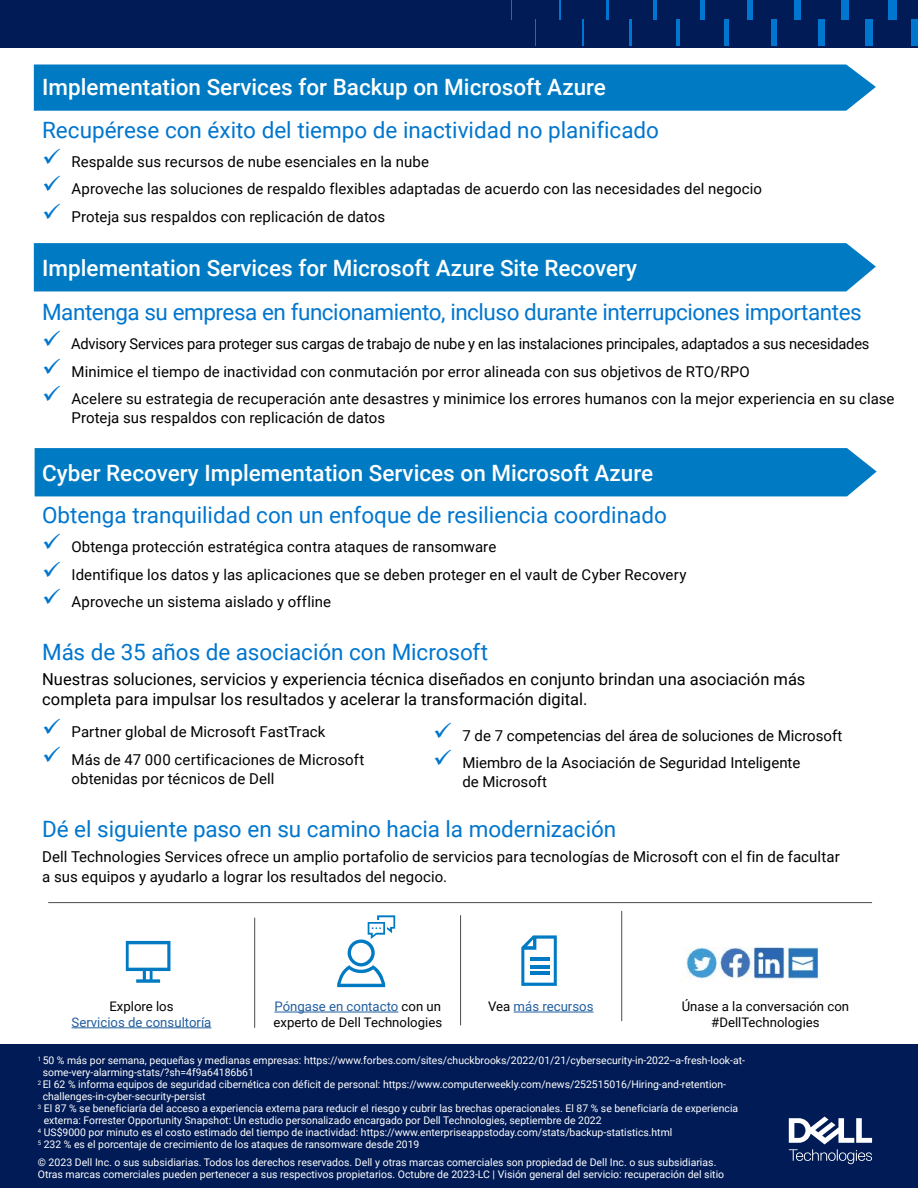
<style>
.page{position:relative;width:918px;height:1188px;background:#fff}
.page>*{position:absolute;margin:0;border:0;box-sizing:border-box;transform-origin:0 0}
.t1{font:22.5px "Roboto";letter-spacing:-.005em;color:#0076ce}
.t2{font:500 22.5px "Roboto";color:#fff}
.t3{font:16.5px/19.5px "Roboto";color:#000}
.t4{font:15px/19.5px "Roboto";letter-spacing:.005em;color:#000}
.t5{font:15px "Roboto";letter-spacing:-.015em;color:#000}
.t6{font:13.2px/15.8px "Roboto";color:#000}
.t7{font:13.2px "Roboto";color:#215e9e}
.t8{font:10.5px/12px "Roboto";color:#fff}
.s1{color:#0076ce}
.s2{color:#215e9e}
.s3{color:#000}
</style>
<div class="page">
<div style="left:0;top:1044px;width:918px;height:144px;background:#001b56"></div>
<svg style="left:789px;top:1117px;width:83px;height:47px"></svg>
<svg style="left:126px;top:941px;width:44px;height:42px"></svg>
<svg style="left:337px;top:915px;width:58px;height:72px"></svg>
<svg style="left:521px;top:935px;width:36px;height:51px"></svg>
<hr style="left:530px;top:957px;width:19px;height:3px;background:#007bc3">
<hr style="left:530px;top:965px;width:19px;height:3px;background:#007bc3">
<hr style="left:530px;top:972px;width:19px;height:3px;background:#007bc3">
<img style="left:684px;top:947px;width:135px;height:36px">
<hr style="left:254px;top:918px;width:1px;height:110px;background:#4d4d4f">
<hr style="left:460px;top:915px;width:1px;height:110px;background:#4d4d4f">
<hr style="left:621px;top:911px;width:1px;height:110px;background:#4d4d4f">
<hr style="left:48px;top:902px;width:824px;height:1px;background:#4d4d4f">
<hr style="left:72px;top:1028px;width:139px;height:1px;background:#215e9e">
<hr style="left:274px;top:1012px;width:124px;height:1px;background:#215e9e">
<hr style="left:514px;top:1012px;width:80px;height:1px;background:#215e9e">
<div style="left:0;top:0;width:918px;height:47px;background:#001b56"></div>
<svg style="left:511px;top:0;width:1px;height:19px"></svg>
<div style="left:888px;top:0;width:9px;height:19px;background:#0076ce"></div>
<div style="left:841px;top:0;width:8px;height:19px;background:#0076ce"></div>
<div style="left:794px;top:0;width:7px;height:19px;background:#0076ce"></div>
<div style="left:747px;top:0;width:6px;height:19px;background:#0076ce"></div>
<div style="left:700px;top:0;width:5px;height:19px;background:#0076ce"></div>
<hr style="left:653px;top:0;width:4px;height:19px;background:#0076ce">
<hr style="left:606px;top:0;width:3px;height:19px;background:#0076ce">
<svg style="left:559px;top:0;width:2px;height:19px"></svg>
<svg style="left:535px;top:19px;width:1px;height:26px"></svg>
<div style="left:912px;top:19px;width:6px;height:26px;background:#0076ce"></div>
<div style="left:865px;top:19px;width:8px;height:26px;background:#0076ce"></div>
<div style="left:818px;top:19px;width:7px;height:26px;background:#0076ce"></div>
<div style="left:771px;top:19px;width:6px;height:26px;background:#0076ce"></div>
<div style="left:724px;top:19px;width:5px;height:26px;background:#0076ce"></div>
<hr style="left:676px;top:19px;width:4px;height:26px;background:#0076ce">
<hr style="left:629px;top:19px;width:3px;height:26px;background:#0076ce">
<hr style="left:582px;top:19px;width:2px;height:26px;background:#0076ce">
<div style="left:34px;top:65px;width:842px;height:46px;background:#007bc3"></div>
<div style="left:34px;top:243px;width:842px;height:48px;background:#007bc3"></div>
<div style="left:35px;top:448px;width:842px;height:48px;background:#007bc3"></div>
<h1 class="t2" style="left:42px;top:71px;width:565px">Implementation Services for Backup on Microsoft Azure</h1>
<h1 class="t1" style="left:42px;top:114px;width:619px">Recupérese con éxito del tiempo de inactividad no planificado</h1>
<h3 class="t4" style="left:42px;top:151px;width:389px"><span class="s1">✓</span> Respalde sus recursos de nube esenciales en la nube</h3>
<h3 class="t4" style="left:42px;top:179px;width:722px"><span class="s1">✓</span> Aproveche las soluciones de respaldo flexibles adaptadas de acuerdo con las necesidades del negocio</h3>
<h3 class="t4" style="left:42px;top:206px;width:345px"><span class="s1">✓</span> Proteja sus respaldos con replicación de datos</h3>
<h1 class="t2" style="left:42px;top:252px;width:596px">Implementation Services for Microsoft Azure Site Recovery</h1>
<h1 class="t1" style="left:42px;top:296px;width:821px">Mantenga su empresa en funcionamiento, incluso durante interrupciones importantes</h1>
<h3 class="t5" style="left:42px;top:333px;width:829px"><span class="s1">✓</span> Advisory Services para proteger sus cargas de trabajo de nube y en las instalaciones principales, adaptados a sus necesidades</h3>
<h3 class="t4" style="left:42px;top:361px;width:709px"><span class="s1">✓</span> Minimice el tiempo de inactividad con conmutación por error alineada con sus objetivos de RTO/RPO</h3>
<h3 class="t4" style="left:71px;top:388px;width:825px;text-indent:-29px"><span class="s1">✓</span> Acelere su estrategia de recuperación ante desastres y minimice los errores humanos con la mejor experiencia en su clase<br>Proteja sus respaldos con replicación de datos</h3>
<h1 class="t2" style="left:42px;top:457px;width:612px">Cyber Recovery Implementation Services on Microsoft Azure</h1>
<h1 class="t1" style="left:42px;top:499px;width:626px">Obtenga tranquilidad con un enfoque de resiliencia coordinado</h1>
<h3 class="t4" style="left:42px;top:537px;width:456px"><span class="s1">✓</span> Obtenga protección estratégica contra ataques de ransomware</h3>
<h3 class="t4" style="left:42px;top:564px;width:646px"><span class="s1">✓</span> Identifique los datos y las aplicaciones que se deben proteger en el vault de Cyber Recovery</h3>
<h3 class="t4" style="left:42px;top:591px;width:291px"><span class="s1">✓</span> Aproveche un sistema aislado y offline</h3>
<h1 class="t1" style="left:42px;top:637px;width:448px">Más de 35 años de asociación con Microsoft</h1>
<h2 class="t3" style="left:42px;top:669px;width:765px">Nuestras soluciones, servicios y experiencia técnica diseñados en conjunto brindan una asociación más completa para impulsar los resultados y acelerar la transformación digital.</h2>
<h3 class="t4" style="left:42px;top:722px;width:285px"><span class="s1">✓</span> Partner global de Microsoft FastTrack</h3>
<h3 class="t4" style="left:71px;top:749px;width:294px;text-indent:-29px"><span class="s1">✓</span> Más de 47 000 certificaciones de Microsoft obtenidas por técnicos de Dell</h3>
<h3 class="t4" style="left:433px;top:725px;width:411px"><span class="s1">✓</span> 7 de 7 competencias del área de soluciones de Microsoft</h3>
<h3 class="t4" style="left:462px;top:752px;width:340px;text-indent:-29px"><span class="s1">✓</span> Miembro de la Asociación de Seguridad Inteligente de Microsoft</h3>
<h1 class="t1" style="left:42px;top:813px;width:576px">Dé el siguiente paso en su camino hacia la modernización</h1>
<h3 class="t4" style="left:42px;top:846px;width:799px">Dell Technologies Services ofrece un amplio portafolio de servicios para tecnologías de Microsoft con el fin de facultar a sus equipos y ayudarlo a lograr los resultados del negocio.</h3>
<p class="t6" style="left:109px;top:998px;width:66px">Explore los</p>
<p class="t7" style="left:72px;top:1013px;width:141px">Servicios de consultoría</p>
<p class="t6" style="left:273px;top:998px;width:170px"><span class="s2">Póngase en contacto</span> con un experto de Dell Technologies</p>
<p class="t7" style="left:488px;top:997px;width:107px"><span class="s3">Vea</span> más recursos</p>
<p class="t6" style="left:682px;top:998px;width:169px;text-align:center">Únase a la conversación con #DellTechnologies</p>
<p class="t8" style="left:38px;top:1054px;width:709px"><sup>1</sup> 50 % más por semana, pequeñas y medianas empresas: https://www.forbes.com/sites/chuckbrooks/2022/01/21/cybersecurity-in-2022--a-fresh-look-at-</p>
<p class="t8" style="left:43px;top:1066px;width:213px">some-very-alarming-stats/?sh=4f9a64186b61</p>
<p class="t8" style="left:38px;top:1078px;width:690px"><sup>2</sup> El 62 % informa equipos de seguridad cibernética con déficit de personal: https://www.computerweekly.com/news/252515016/Hiring-and-retention-</p>
<p class="t8" style="left:43px;top:1090px;width:164px">challenges-in-cyber-security-persist</p>
<p class="t8" style="left:38px;top:1102px;width:702px"><sup>3</sup> El 87 % se beneficiaría del acceso a experiencia externa para reducir el riesgo y cubrir las brechas operacionales. El 87 % se beneficiaría de experiencia</p>
<p class="t8" style="left:44px;top:1114px;width:559px">externa: Forrester Opportunity Snapshot: Un estudio personalizado encargado por Dell Technologies, septiembre de 2022</p>
<p class="t8" style="left:38px;top:1126px;width:636px"><sup>4</sup> US$9000 por minuto es el costo estimado del tiempo de inactividad: https://www.enterpriseappstoday.com/stats/backup-statistics.html</p>
<p class="t8" style="left:38px;top:1138px;width:383px"><sup>5</sup> 232 % es el porcentaje de crecimiento de los ataques de ransomware desde 2019</p>
<p class="t8" style="left:38px;top:1155px;width:688px">© 2023 Dell Inc. o sus subsidiarias. Todos los derechos reservados. Dell y otras marcas comerciales son propiedad de Dell Inc. o sus subsidiarias.<br>Otras marcas comerciales pueden pertenecer a sus respectivos propietarios. Octubre de 2023-LC | Visión general del servicio: recuperación del sitio</p>
</div>
